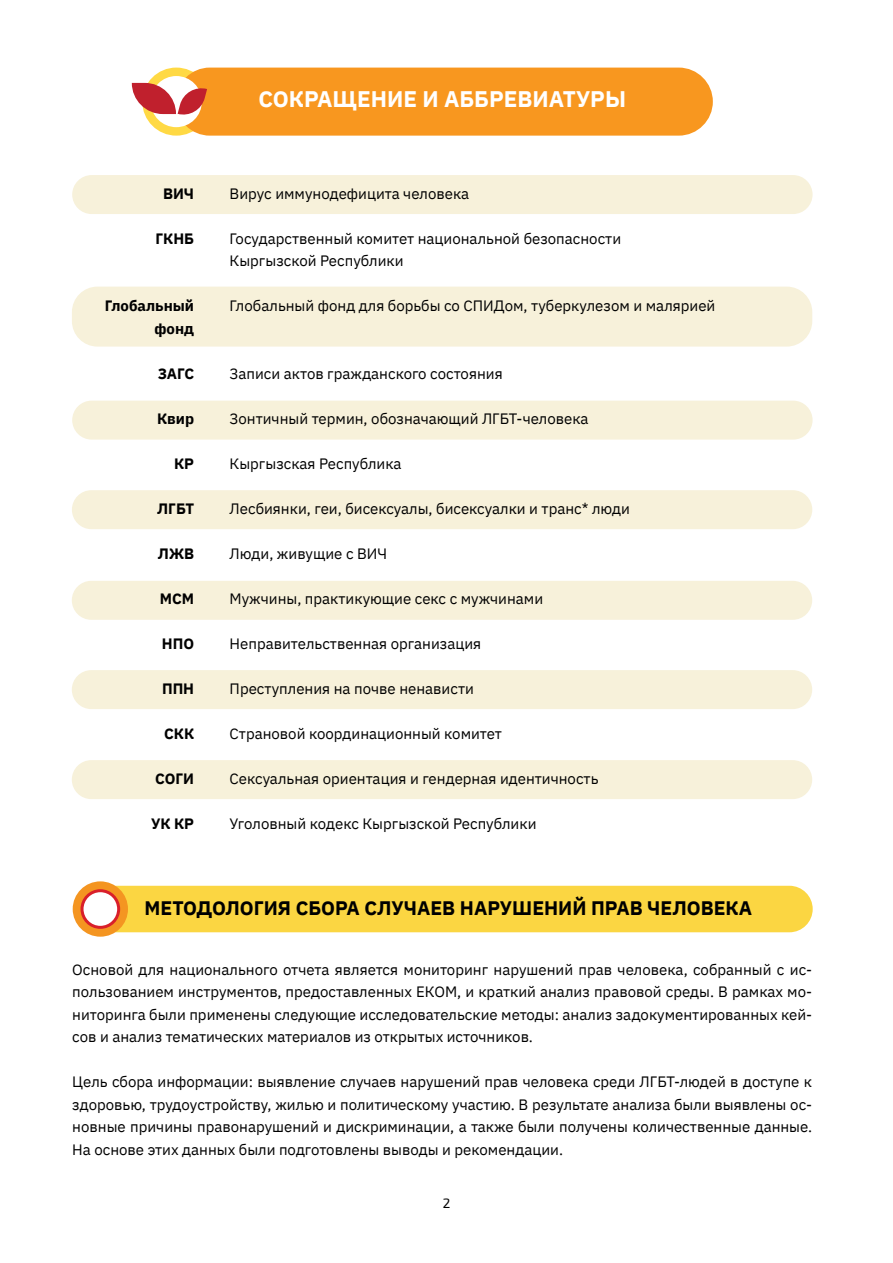
<style>
.page{position:relative;width:893px;height:1263px;background:#fff}
.page>*{position:absolute;margin:0;border:0;box-sizing:border-box;transform-origin:0 0}
.t1{font:700 22.5px "IBM Plex Sans";color:#fff}
.t2{font:700 19.5px "IBM Plex Sans";color:#000}
.t3{font:15px/22.5px "IBM Plex Sans";color:#000;text-align:justify}
.t4{font:700 15px/22.5px "IBM Plex Sans";color:#000;text-align:right}
.t5{font:13.5px "Exo 2";color:#000}
</style>
<div class="page">
<div style="left:93px;top:886px;width:720px;height:46px;background:#fbd642;border-radius:23px"></div>
<div style="left:73px;top:881px;width:55px;height:56px;background:#f49521;border-radius:50%"></div>
<div style="left:82px;top:891px;width:37px;height:36px;background:#fff;border-radius:50%"></div>
<div style="left:81px;top:889px;width:39px;height:40px;border:3px solid #d91f2a;border-radius:50%"></div>
<div style="left:142px;top:68px;width:68px;height:68px;background:#ffd944;border-radius:50%"></div>
<div style="left:176px;top:68px;width:537px;height:68px;background:#f8971f;border-radius:34px"></div>
<div style="left:151px;top:76px;width:51px;height:51px;background:#fff;border-radius:50%"></div>
<svg style="left:132px;top:83px;width:75px;height:34px"></svg>
<div style="left:72px;top:175px;width:741px;height:39px;background:#f7f1da;border-radius:19px"></div>
<div style="left:72px;top:287px;width:740px;height:60px;background:#f7f1da;border-radius:26px"></div>
<div style="left:72px;top:401px;width:741px;height:39px;background:#f7f1da;border-radius:19px"></div>
<div style="left:72px;top:490px;width:740px;height:39px;background:#f7f1da;border-radius:19px"></div>
<div style="left:72px;top:581px;width:740px;height:39px;background:#f7f1da;border-radius:19px"></div>
<div style="left:72px;top:670px;width:740px;height:39px;background:#f7f1da;border-radius:19px"></div>
<div style="left:72px;top:760px;width:740px;height:39px;background:#f7f1da;border-radius:19px"></div>
<p class="t4" style="left:163px;top:181px;width:33px">ВИЧ</p>
<p class="t4" style="left:156px;top:226px;width:40px">ГКНБ</p>
<p class="t4" style="left:105px;top:294px;width:91px">Глобальный фонд</p>
<p class="t4" style="left:158px;top:361px;width:38px">ЗАГС</p>
<p class="t4" style="left:157px;top:406px;width:39px">Квир</p>
<p class="t4" style="left:174px;top:451px;width:21px">КР</p>
<p class="t4" style="left:157px;top:496px;width:38px">ЛГБТ</p>
<p class="t4" style="left:158px;top:541px;width:38px">ЛЖВ</p>
<p class="t4" style="left:160px;top:586px;width:36px">МСМ</p>
<p class="t4" style="left:162px;top:631px;width:34px">НПО</p>
<p class="t4" style="left:162px;top:676px;width:34px">ППН</p>
<p class="t4" style="left:164px;top:721px;width:32px">СКК</p>
<p class="t4" style="left:155px;top:766px;width:40px">СОГИ</p>
<p class="t4" style="left:151px;top:811px;width:45px">УК КР</p>
<h1 class="t1" style="left:258px;top:82px;width:369px">СОКРАЩЕНИЕ И АББРЕВИАТУРЫ</h1>
<p class="t3" style="left:230px;top:181px;width:241px">Вирус иммунодефицита человека</p>
<p class="t3" style="left:230px;top:226px;width:393px">Государственный комитет национальной безопасности<br>Кыргызской Республики</p>
<p class="t3" style="left:230px;top:294px;width:482px">Глобальный фонд для борьбы со СПИДом, туберкулезом и малярией</p>
<p class="t3" style="left:230px;top:361px;width:275px">Записи актов гражданского состояния</p>
<p class="t3" style="left:230px;top:406px;width:360px">Зонтичный термин, обозначающий ЛГБТ-человека</p>
<p class="t3" style="left:230px;top:451px;width:173px">Кыргызская Республика</p>
<p class="t3" style="left:230px;top:496px;width:402px">Лесбиянки, геи, бисексуалы, бисексуалки и транс* люди</p>
<p class="t3" style="left:230px;top:541px;width:159px">Люди, живущие с ВИЧ</p>
<p class="t3" style="left:230px;top:586px;width:315px">Мужчины, практикующие секс с мужчинами</p>
<p class="t3" style="left:230px;top:631px;width:253px">Неправительственная организация</p>
<p class="t3" style="left:230px;top:676px;width:246px">Преступления на почве ненависти</p>
<p class="t3" style="left:230px;top:721px;width:274px">Страновой координационный комитет</p>
<p class="t3" style="left:230px;top:766px;width:370px">Сексуальная ориентация и гендерная идентичность</p>
<p class="t3" style="left:230px;top:811px;width:308px">Уголовный кодекс Кыргызской Республики</p>
<h2 class="t2" style="left:145px;top:893px;width:609px">МЕТОДОЛОГИЯ СБОРА СЛУЧАЕВ НАРУШЕНИЙ ПРАВ ЧЕЛОВЕКА</h2>
<p class="t3" style="left:72px;top:957px;width:741px">Основой для национального отчета является мониторинг нарушений прав человека, собранный с ис&shy;пользованием инструментов, предоставленных ЕКОМ, и краткий анализ правовой среды. В рамках мо&shy;ниторинга были применены следующие исследовательские методы: анализ задокументированных кей&shy;сов и анализ тематических материалов из открытых источников.</p>
<p class="t3" style="left:72px;top:1069px;width:741px">Цель сбора информации: выявление случаев нарушений прав человека среди ЛГБТ-людей в доступе к здоровью, трудоустройству, жилью и политическому участию. В результате анализа были выявлены ос&shy;новные причины правонарушений и дискриминации, а также были получены количественные данные.<br>На основе этих данных были подготовлены выводы и рекомендации.</p>
<p class="t5" style="left:443px;top:1195px;width:9px">2</p>
</div>
